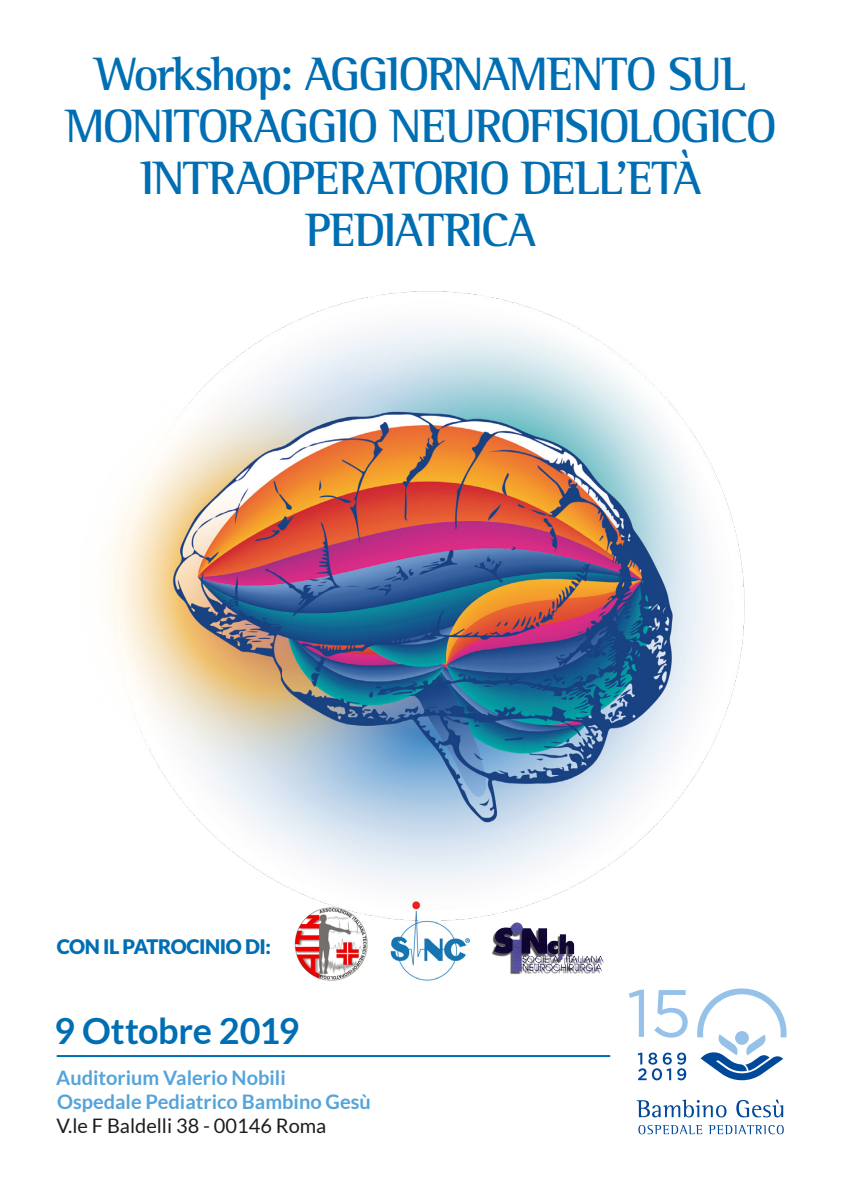
<style>
.page{position:relative;width:842px;height:1191px;background:#fff}
.page>*{position:absolute;margin:0;border:0;box-sizing:border-box;transform-origin:0 0}
.t1{font:700 48px/52px "Rotis Semi Serif Std";letter-spacing:-.05em;color:#006eb3;text-align:center}
.t2{font:700 36px "Lato";letter-spacing:-.01em;color:#006eb3}
.t3{font:700 20px/24px "Lato";color:#54a3da}
.t4{font:900 20px "Lato";letter-spacing:-.015em;color:#006eb3}
.s1{font-weight:400;color:#1d1d1b}
</style>
<div class="page">
<img style="left:109px;top:291px;width:636px;height:625px">
<hr style="left:57px;top:1055px;width:553px;height:2px;background:#006eb3">
<svg style="left:697px;top:988px;width:90px;height:93px"></svg>
<svg style="left:629px;top:989px;width:15px;height:47px"></svg>
<svg style="left:654px;top:990px;width:34px;height:47px"></svg>
<svg style="left:638px;top:1052px;width:48px;height:28px"></svg>
<svg style="left:638px;top:1125px;width:64px;height:9px"></svg>
<svg style="left:708px;top:1125px;width:76px;height:9px"></svg>
<svg style="left:636px;top:1099px;width:90px;height:18px"></svg>
<svg style="left:736px;top:1099px;width:47px;height:18px"></svg>
<img style="left:289px;top:903px;width:76px;height:78px">
<img style="left:365px;top:895px;width:121px;height:86px">
<img style="left:492px;top:922px;width:112px;height:53px">
<p class="t1" style="left:65px;top:48px;width:713px">Workshop: AGGIORNAMENTO SUL<br>MONITORAGGIO NEUROFISIOLOGICO<br>INTRAOPERATORIO DELL’ETÀ<br>PEDIATRICA</p>
<p class="t4" style="left:57px;top:934px;width:216px">CON IL PATROCINIO DI:</p>
<p class="t2" style="left:54px;top:1010px;width:246px">9 Ottobre 2019</p>
<p class="t3" style="left:56px;top:1065px;width:316px">Auditorium Valerio Nobili<br>Ospedale Pediatrico Bambino Gesù<br><span class="s1">V.le F Baldelli 38 - 00146 Roma</span></p>
</div>
